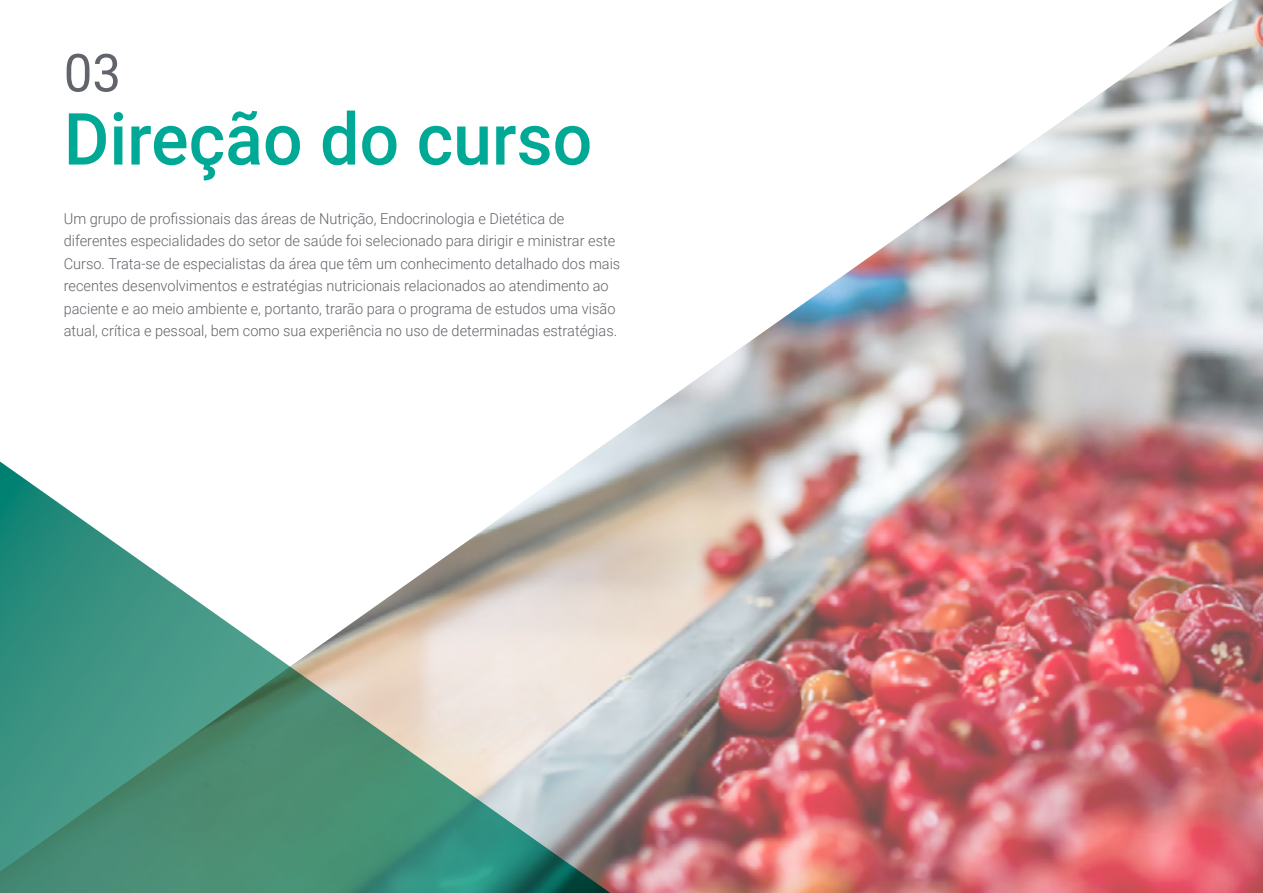
<style>
.page{position:relative;width:1263px;height:893px;background:#fff}
.page>*{position:absolute;margin:0;border:0;box-sizing:border-box;transform-origin:0 0}
.t1{font:500 72px "Roboto";color:#00a996}
.t2{font:52.5px "Roboto";color:#61646a}
.t3{font:300 15px/22.5px "Roboto";color:#61646a}
</style>
<div class="page">
<img style="left:602px;top:0;width:661px;height:893px">
<svg style="left:0;top:446px;width:640px;height:447px"></svg>
<h2 class="t2" style="left:64px;top:36px;width:59px">03</h2>
<h1 class="t1" style="left:64px;top:89px;width:530px">Direção do curso</h1>
<p class="t3" style="left:64px;top:207px;width:558px">Um grupo de profissionais das áreas de Nutrição, Endocrinologia e Dietética de diferentes especialidades do setor de saúde foi selecionado para dirigir e ministrar este Curso. Trata-se de especialistas da área que têm um conhecimento detalhado dos mais recentes desenvolvimentos e estratégias nutricionais relacionados ao atendimento ao paciente e ao meio ambiente e, portanto, trarão para o programa de estudos uma visão atual, crítica e pessoal, bem como sua experiência no uso de determinadas estratégias.</p>
</div>
